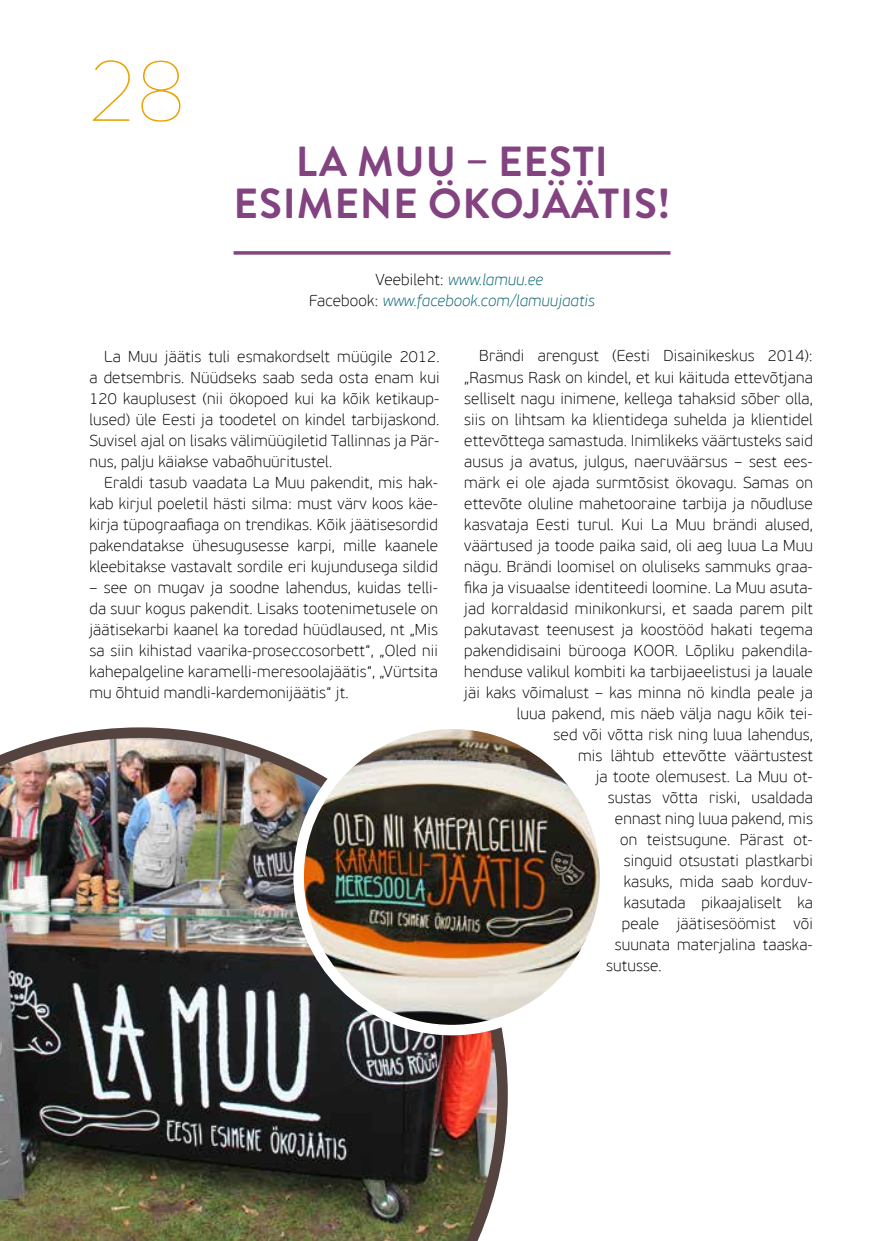
<style>
.page{position:relative;width:874px;height:1241px;background:#fff}
.page>*{position:absolute;margin:0;border:0;box-sizing:border-box;transform-origin:0 0}
.t1{font:100 87.5px "Brandon Grotesque";color:#eaa200}
.t2{font:700 42px/42px "Brandon Grotesque";letter-spacing:.02em;color:#834280;text-align:center}
.t3{font:100 15.75px/21px "PF Beau Sans Pro";letter-spacing:.01em;color:#000;text-align:justify}
.t4{font:italic 100 15.75px/21px "PF Beau Sans Pro";letter-spacing:.01em;color:#00606f}
.s1{font-style:normal;color:#000}
</style>
<div class="page">
<hr style="left:233px;top:251px;width:437px;height:3px;background:#834280">
<img style="left:0;top:727px;width:507px;height:513px">
<img style="left:298px;top:727px;width:301px;height:302px">
<div style="left:293px;top:718px;width:317px;height:317px;border:10px solid #fff;border-radius:50%"></div>
<h1 class="t1" style="left:89px;top:31px;width:99px">28</h1>
<h2 class="t2" style="left:233px;top:141px;width:438px">LA MUU – EESTI<br>ESIMENE ÖKOJÄÄTIS!</h2>
<p class="t4" style="left:309px;top:269px;width:287px;text-indent:66px"><span class="s1">Veebileht:</span> www.lamuu.ee<br><span class="s1">Facebook:</span> www.facebook.com/lamuujaatis</p>
<p class="t3" style="left:89px;top:345px;width:351px;text-indent:15px">La Muu jäätis tuli esmakordselt müügile 2012. a detsembris. Nüüdseks saab seda osta enam kui 120 kauplusest (nii ökopoed kui ka kõik ketikaup&shy;lused) üle Eesti ja toodetel on kindel tarbijaskond.<br>Suvisel ajal on lisaks välimüügiletid Tallinnas ja Pär&shy;nus, palju käiakse vabaõhuüritustel.</p>
<p class="t3" style="left:89px;top:471px;width:350px;text-indent:15px">Eraldi tasub vaadata La Muu pakendit, mis hak&shy;kab kirjul poeletil hästi silma: must värv koos käe&shy;kirja tüpograafiaga on trendikas. Kõik jäätisesordid pakendatakse ühesugusesse karpi, mille kaanele kleebitakse vastavalt sordile eri kujundusega sildid</p>
<p class="t3" style="left:89px;top:576px;width:350px">– see on mugav ja soodne lahendus, kuidas telli&shy;da suur kogus pakendit. Lisaks tootenimetusele on jäätisekarbi kaanel ka toredad hüüdlaused, nt „Mis sa siin kihistad vaarika-proseccosorbett“, „Oled nii kahepalgeline karamelli-meresoolajäätis“, „Vürtsita mu õhtuid mandli-kardemonijäätis“ jt.</p>
<p class="t3" style="left:479px;top:345px;width:335px">Brändi arengust (Eesti Disainikeskus 2014):</p>
<p class="t3" style="left:464px;top:366px;width:350px">„Rasmus Rask on kindel, et kui käituda ettevõtjana</p>
<p class="t3" style="left:464px;top:387px;width:350px">selliselt nagu inimene, kellega tahaksid sõber olla,</p>
<p class="t3" style="left:464px;top:408px;width:350px">siis on lihtsam ka klientidega suhelda ja klientidel</p>
<p class="t3" style="left:464px;top:429px;width:350px">ettevõttega samastuda. Inimlikeks väärtusteks said</p>
<p class="t3" style="left:464px;top:450px;width:350px">ausus ja avatus, julgus, naeruväärsus – sest ees-</p>
<p class="t3" style="left:464px;top:471px;width:350px">märk ei ole ajada surmtõsist ökovagu. Samas on</p>
<p class="t3" style="left:464px;top:492px;width:350px">ettevõte oluline mahetooraine tarbija ja nõudluse</p>
<p class="t3" style="left:464px;top:513px;width:350px">kasvataja Eesti turul. Kui La Muu brändi alused,</p>
<p class="t3" style="left:464px;top:534px;width:350px">väärtused ja toode paika said, oli aeg luua La Muu</p>
<p class="t3" style="left:464px;top:555px;width:350px">nägu. Brändi loomisel on oluliseks sammuks graa-</p>
<p class="t3" style="left:464px;top:576px;width:350px">fika ja visuaalse identiteedi loomine. La Muu asuta-</p>
<p class="t3" style="left:464px;top:597px;width:350px">jad korraldasid minikonkursi, et saada parem pilt</p>
<p class="t3" style="left:464px;top:618px;width:350px">pakutavast teenusest ja koostööd hakati tegema</p>
<p class="t3" style="left:464px;top:639px;width:350px">pakendidisaini bürooga KOOR. Lõpliku pakendila-</p>
<p class="t3" style="left:464px;top:660px;width:350px">henduse valikul kombiti ka tarbijaeelistusi ja lauale</p>
<p class="t3" style="left:464px;top:681px;width:350px">jäi kaks võimalust – kas minna nö kindla peale ja</p>
<p class="t3" style="left:516px;top:702px;width:297px">luua pakend, mis näeb välja nagu kõik tei-</p>
<p class="t3" style="left:553px;top:723px;width:261px">sed või võtta risk ning luua lahendus,</p>
<p class="t3" style="left:578px;top:744px;width:236px">mis lähtub ettevõtte väärtustest</p>
<p class="t3" style="left:595px;top:765px;width:219px">ja toote olemusest. La Muu ot-</p>
<p class="t3" style="left:607px;top:786px;width:206px">sustas võtta riski, usaldada</p>
<p class="t3" style="left:614px;top:807px;width:199px">ennast ning luua pakend, mis</p>
<p class="t3" style="left:620px;top:828px;width:194px">on teistsugune. Pärast ot-</p>
<p class="t3" style="left:623px;top:849px;width:191px">singuid otsustati plastkarbi</p>
<p class="t3" style="left:623px;top:870px;width:191px">kasuks, mida saab korduv-</p>
<p class="t3" style="left:623px;top:891px;width:191px">kasutada pikaajaliselt ka</p>
<p class="t3" style="left:621px;top:912px;width:192px">peale jäätisesöömist või</p>
<p class="t3" style="left:614px;top:933px;width:199px">suunata materjalina taaska-</p>
<p class="t3" style="left:606px;top:954px;width:57px">sutusse.</p>
</div>
